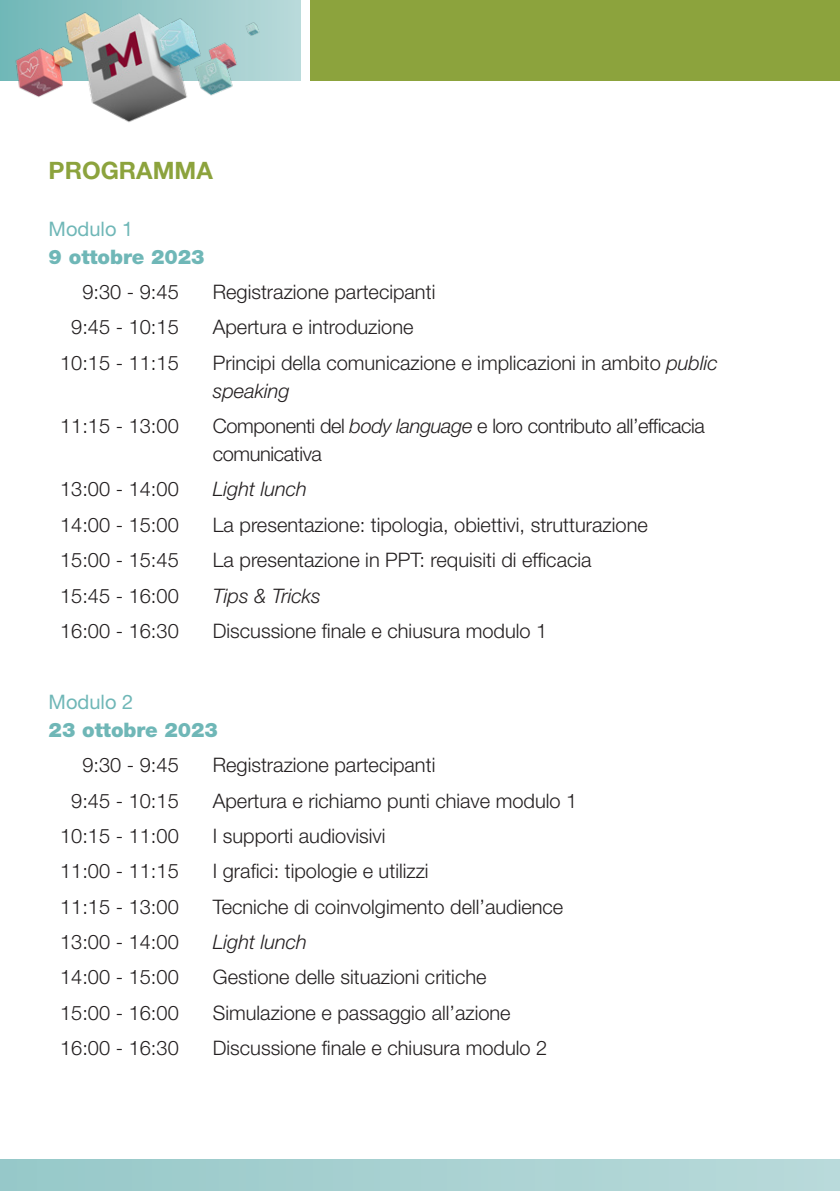
<style>
.page{position:relative;width:840px;height:1191px;background:#fff}
.page>*{position:absolute;margin:0;border:0;box-sizing:border-box;transform-origin:0 0}
.t1{font:700 24px "Helvetica Neue LT Std";color:#8ca33d}
.t2{font:300 20px/28px "Helvetica Neue LT Std";color:#231f20}
.t3{font:300 20px/28px "Helvetica Neue LT Std";letter-spacing:-.02em;color:#231f20}
.t4{font:italic 300 20px "Helvetica Neue LT Std";color:#231f20}
.t5{font:900 20px "Helvetica Neue LT Std";color:#6fb7b7}
.t6{font:20px "Helvetica Neue LT Std";color:#6fb7b7}
.s1{font-style:italic}
</style>
<div class="page">
<div style="left:0;top:0;width:300px;height:81px;background:linear-gradient(to right,#70b7b7,#badada)"></div>
<div style="left:310px;top:0;width:529px;height:81px;background:#8ca33d"></div>
<img style="left:10px;top:7px;width:256px;height:116px">
<div style="left:0;top:1159px;width:839px;height:32px;background:linear-gradient(to right,#96c8c9,#b9dada)"></div>
<p class="t1" style="left:49px;top:156px;width:165px">PROGRAMMA</p>
<p class="t6" style="left:49px;top:216px;width:86px">Modulo 1</p>
<p class="t5" style="left:49px;top:244px;width:157px">9 ottobre 2023</p>
<p class="t2" style="left:82px;top:277px;width:98px">9:30 - 9:45</p>
<p class="t2" style="left:213px;top:277px;width:224px">Registrazione partecipanti</p>
<p class="t2" style="left:71px;top:313px;width:109px">9:45 - 10:15</p>
<p class="t2" style="left:213px;top:313px;width:202px">Apertura e introduzione</p>
<p class="t2" style="left:60px;top:348px;width:120px">10:15 - 11:15</p>
<p class="t2" style="left:213px;top:348px;width:506px">Principi della comunicazione e implicazioni in ambito <span class="s1">public speaking</span></p>
<p class="t2" style="left:60px;top:411px;width:120px">11:15 - 13:00</p>
<p class="t3" style="left:213px;top:411px;width:493px">Componenti del <span class="s1">body language</span> e loro contributo all’efficacia comunicativa</p>
<p class="t2" style="left:60px;top:475px;width:120px">13:00 - 14:00</p>
<p class="t4" style="left:213px;top:477px;width:96px">Light lunch</p>
<p class="t2" style="left:60px;top:510px;width:120px">14:00 - 15:00</p>
<p class="t2" style="left:213px;top:510px;width:436px">La presentazione: tipologia, obiettivi, strutturazione</p>
<p class="t2" style="left:60px;top:545px;width:120px">15:00 - 15:45</p>
<p class="t2" style="left:213px;top:545px;width:380px">La presentazione in PPT: requisiti di efficacia</p>
<p class="t2" style="left:60px;top:581px;width:120px">15:45 - 16:00</p>
<p class="t4" style="left:213px;top:583px;width:109px">Tips &amp; Tricks</p>
<p class="t2" style="left:60px;top:616px;width:120px">16:00 - 16:30</p>
<p class="t2" style="left:213px;top:616px;width:336px">Discussione finale e chiusura modulo 1</p>
<p class="t6" style="left:49px;top:689px;width:86px">Modulo 2</p>
<p class="t5" style="left:49px;top:717px;width:171px">23 ottobre 2023</p>
<p class="t2" style="left:82px;top:750px;width:98px">9:30 - 9:45</p>
<p class="t2" style="left:213px;top:750px;width:224px">Registrazione partecipanti</p>
<p class="t2" style="left:71px;top:786px;width:109px">9:45 - 10:15</p>
<p class="t2" style="left:213px;top:786px;width:366px">Apertura e richiamo punti chiave modulo 1</p>
<p class="t2" style="left:60px;top:821px;width:120px">10:15 - 11:00</p>
<p class="t2" style="left:213px;top:821px;width:174px">I supporti audiovisivi</p>
<p class="t2" style="left:60px;top:856px;width:120px">11:00 - 11:15</p>
<p class="t2" style="left:213px;top:856px;width:217px">I grafici: tipologie e utilizzi</p>
<p class="t2" style="left:60px;top:892px;width:120px">11:15 - 13:00</p>
<p class="t2" style="left:213px;top:892px;width:352px">Tecniche di coinvolgimento dell’audience</p>
<p class="t2" style="left:60px;top:927px;width:120px">13:00 - 14:00</p>
<p class="t4" style="left:213px;top:930px;width:96px">Light lunch</p>
<p class="t2" style="left:60px;top:963px;width:120px">14:00 - 15:00</p>
<p class="t2" style="left:213px;top:963px;width:275px">Gestione delle situazioni critiche</p>
<p class="t2" style="left:60px;top:998px;width:120px">15:00 - 16:00</p>
<p class="t2" style="left:213px;top:998px;width:299px">Simulazione e passaggio all’azione</p>
<p class="t2" style="left:60px;top:1033px;width:120px">16:00 - 16:30</p>
<p class="t2" style="left:213px;top:1033px;width:336px">Discussione finale e chiusura modulo 2</p>
</div>
